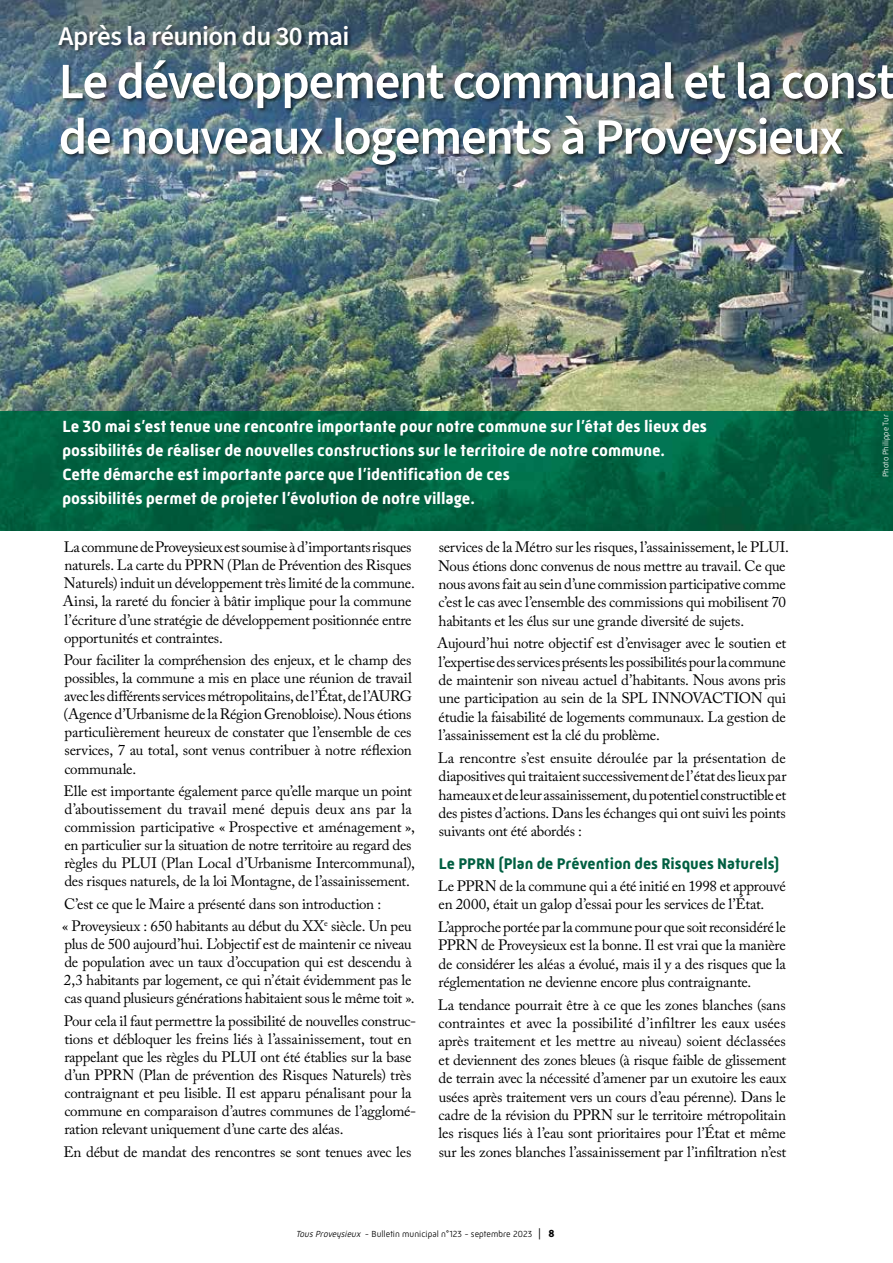
<style>
.page{position:relative;width:893px;height:1263px;background:#fff}
.page>*{position:absolute;margin:0;border:0;box-sizing:border-box;transform-origin:0 0}
.t1{font:600 51px/55.5px "Source Sans 3";letter-spacing:-.03em;color:#fff}
.t2{font:600 27px "Source Sans 3";letter-spacing:-.025em;color:#fff}
.t3{font:700 16.5px/24px "Mic 32 New";color:#fff}
.t4{font:700 15.75px "Mic 32 New";letter-spacing:.005em;color:#005f41}
.t5{font:15px/18.1px "Adobe Caslon Pro";letter-spacing:-.015em;color:#000}
.t6{font:300 9px "Mic 32 New";color:#000}
.t7{font:300 8.25px "Mic 32 New";letter-spacing:.005em;color:#fff}
.s1{font-style:italic}
.s2{font-size:12px}
.s3{font-weight:700;font-size:10.5px}
</style>
<div class="page">
<img style="left:0;top:410px;width:893px;height:120px">
<img style="left:0;top:0;width:893px;height:410px">
<hr style="left:892px;top:931px;width:1px;height:332px;background:#005f41">
<div style="left:60px;top:59px;width:833px;height:110px;background:#000;opacity:.6"></div>
<div style="left:58px;top:24px;width:295px;height:31px;background:#000;opacity:.5"></div>
<h2 class="t2" style="left:59px;top:19px;width:292px">Après la réunion du 30 mai</h2>
<h1 class="t1" style="left:59px;top:53px;width:838px">Le développement communal et la const de nouveaux logements à Proveysieux</h1>
<p class="t3" style="left:62px;top:414px;width:646px">Le 30 mai s’est tenue une rencontre importante pour notre commune sur l’état des lieux des possibilités de réaliser de nouvelles constructions sur le territoire de notre commune.<br>Cette démarche est importante parce que l’identification de ces<br>possibilités permet de projeter l’évolution de notre village.</p>
<p class="t5" style="left:63px;top:538px;width:353px">La commune de Proveysieux est soumise à d’importants risques naturels. La carte du PPRN (Plan de Prévention des Risques Naturels) induit un développement très limité de la commune.<br>Ainsi, la rareté du foncier à bâtir implique pour la commune l’écriture d’une stratégie de développement positionnée entre opportunités et contraintes.</p>
<p class="t5" style="left:64px;top:651px;width:350px;text-align:justify">Pour faciliter la compréhension des enjeux, et le champ des possibles, la commune a mis en place une réunion de travail avec les différents services métropolitains, de l’État, de l’AURG (Agence d’Urbanisme de la Région Grenobloise). Nous étions particulièrement heureux de constater que l’ensemble de ces services, 7 au total, sont venus contribuer à notre réflexion communale.</p>
<p class="t5" style="left:64px;top:782px;width:353px">Elle est importante également parce qu’elle marque un point d’aboutissement du travail mené depuis deux ans par la commission participative « Prospective et aménagement », en particulier sur la situation de notre territoire au regard des règles du PLUI (Plan Local d’Urbanisme Intercommunal), des risques naturels, de la loi Montagne, de l’assainissement.</p>
<p class="t5" style="left:62px;top:892px;width:351px;line-height:22.4px">C’est ce que le Maire a présenté dans son introduction :<br>« Proveysieux : 650 habitants au début du XX<sup>e</sup> siècle. Un peu</p>
<p class="t5" style="left:64px;top:935px;width:352px">plus de 500 aujourd’hui. L’objectif est de maintenir ce niveau de population avec un taux d’occupation qui est descendu à 2,3 habitants par logement, ce qui n’était évidemment pas le cas quand plusieurs générations habitaient sous le même toit ».</p>
<p class="t5" style="left:64px;top:1011px;width:354px">Pour cela il faut permettre la possibilité de nouvelles construc&shy;tions et débloquer les freins liés à l’assainissement, tout en rappelant que les règles du PLUI ont été établies sur la base d’un PPRN (Plan de prévention des Risques Naturels) très contraignant et peu lisible. Il est apparu pénalisant pour la commune en comparaison d’autres communes de l’agglomé&shy;ration relevant uniquement d’une carte des aléas.</p>
<p class="t5" style="left:64px;top:1142px;width:349px">En début de mandat des rencontres se sont tenues avec les</p>
<p class="t5" style="left:438px;top:538px;width:352px">services de la Métro sur les risques, l’assainissement, le PLUI.<br>Nous étions donc convenus de nous mettre au travail. Ce que nous avons fait au sein d’une commission participative comme c’est le cas avec l’ensemble des commissions qui mobilisent 70 habitants et les élus sur une grande diversité de sujets.</p>
<p class="t5" style="left:437px;top:634px;width:351px;text-align:justify">Aujourd’hui notre objectif est d’envisager avec le soutien et l’expertise des services présents les possibilités pour la commune de maintenir son niveau actuel d’habitants. Nous avons pris une participation au sein de la SPL INNOVACTION qui étudie la faisabilité de logements communaux. La gestion de l’assainissement est la clé du problème.</p>
<p class="t5" style="left:438px;top:748px;width:350px;text-align:justify">La rencontre s’est ensuite déroulée par la présentation de diapositives qui traitaient successivement de l’état des lieux par hameaux et de leur assainissement, du potentiel constructible et des pistes d’actions. Dans les échanges qui ont suivi les points suivants ont été abordés :</p>
<p class="t4" style="left:439px;top:854px;width:342px">Le PPRN (Plan de Prévention des Risques Naturels)</p>
<p class="t5" style="left:438px;top:876px;width:349px">Le PPRN de la commune qui a été initié en 1998 et approuvé en 2000, était un galop d’essai pour les services de l’État.</p>
<p class="t5" style="left:438px;top:917px;width:350px;text-align:justify">L’approche portée par la commune pour que soit reconsidéré le PPRN de Proveysieux est la bonne. Il est vrai que la manière de considérer les aléas a évolué, mais il y a des risques que la réglementation ne devienne encore plus contraignante.</p>
<p class="t5" style="left:438px;top:995px;width:350px;text-align:justify">La tendance pourrait être à ce que les zones blanches (sans contraintes et avec la possibilité d’infiltrer les eaux usées après traitement et les mettre au niveau) soient déclassées et deviennent des zones bleues (à risque faible de glissement de terrain avec la nécessité d’amener par un exutoire les eaux usées après traitement vers un cours d’eau pérenne). Dans le cadre de la révision du PPRN sur le territoire métropolitain les risques liés à l’eau sont prioritaires pour l’État et même sur les zones blanches l’assainissement par l’infiltration n’est</p>
<p class="t6" style="left:296px;top:1229px;width:261px"><span class="s1">TousProveysieux</span> - Bulletin municipal n°123 - septembre 2023 <span class="s2">|</span> <span class="s3">8</span></p>
<p class="t7" style="left:881px;top:477px;width:64px;rotate:-90deg">Photo Philippe Tur</p>
</div>
